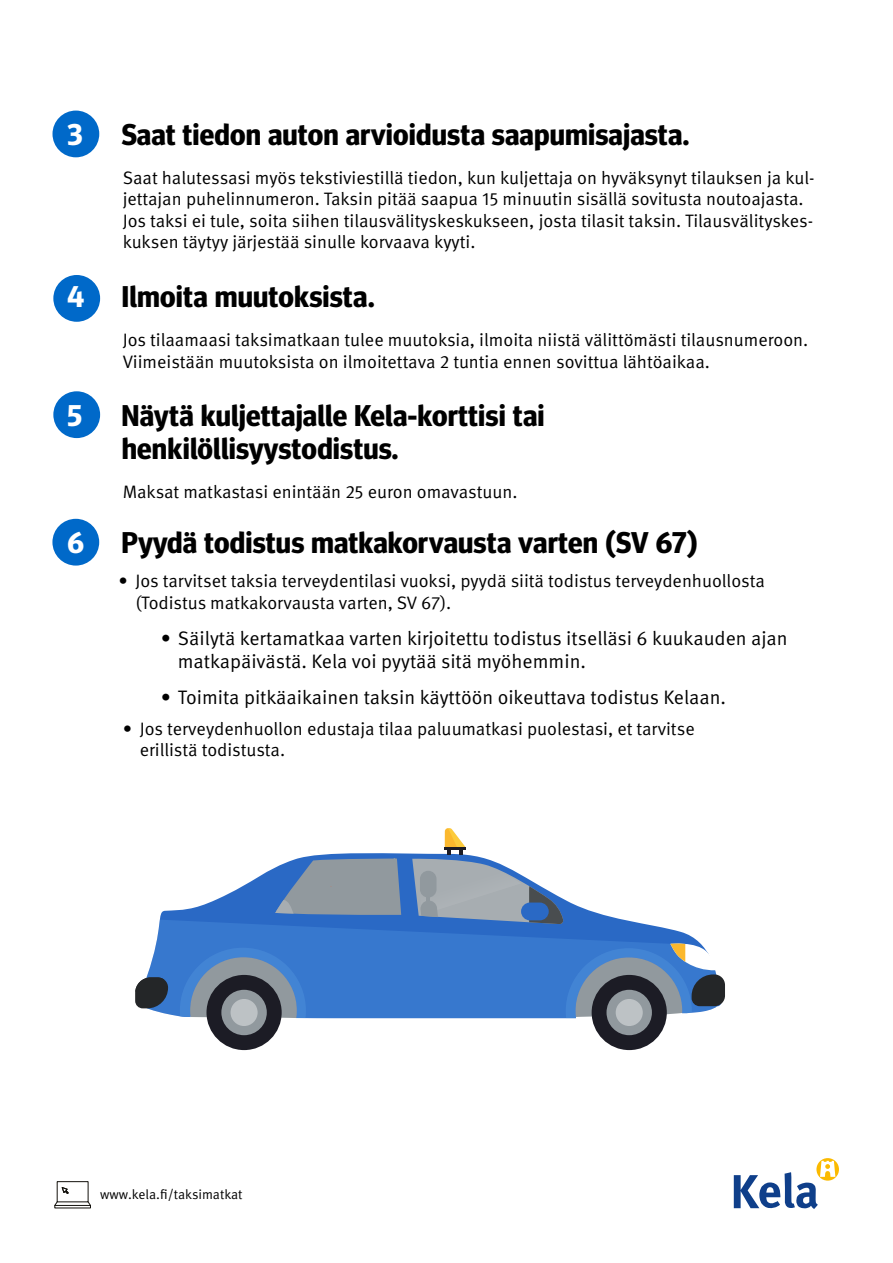
<style>
.page{position:relative;width:893px;height:1263px;background:#fff}
.page>*{position:absolute;margin:0;border:0;box-sizing:border-box;transform-origin:0 0}
.t1{font:700 30px/33px "Meta Headline Pro";letter-spacing:.005em;color:#000}
.t2{font:700 30px "Meta Headline Pro";color:#fff}
.t3{font:19.5px/23.4px "Meta Pro Norm";color:#000}
.t4{font:18px/21.6px "Meta Pro Norm";letter-spacing:-.005em;color:#000}
.t5{font:13.5px "Meta Pro Norm";color:#000}
.s1{color:#fff}
</style>
<div class="page">
<svg style="left:816px;top:1158px;width:23px;height:22px"></svg>
<svg style="left:734px;top:1161px;width:101px;height:48px"></svg>
<div style="left:52px;top:111px;width:47px;height:46px;background:#0069c9;border-radius:50%"></div>
<div style="left:53px;top:275px;width:47px;height:47px;background:#0069c9;border-radius:50%"></div>
<div style="left:53px;top:391px;width:47px;height:47px;background:#0069c9;border-radius:50%"></div>
<div style="left:52px;top:519px;width:47px;height:47px;background:#0069c9;border-radius:50%"></div>
<div style="left:57px;top:1181px;width:32px;height:21px;border:1px solid #13110c"></div>
<svg style="left:54px;top:1186px;width:37px;height:22px"></svg>
<svg style="left:160px;top:853px;width:452px;height:64px"></svg>
<svg style="left:140px;top:917px;width:558px;height:101px;background:#447ecc"></svg>
<div style="left:592px;top:975px;width:75px;height:75px;background:#1c1c25;border-radius:50%"></div>
<div style="left:606px;top:990px;width:46px;height:45px;background:#91999e;border-radius:50%"></div>
<div style="left:616px;top:999px;width:27px;height:27px;background:#bdc2c5;border-radius:50%"></div>
<div style="left:206px;top:975px;width:76px;height:75px;background:#1c1c25;border-radius:50%"></div>
<div style="left:221px;top:990px;width:46px;height:45px;background:#91999e;border-radius:50%"></div>
<div style="left:231px;top:999px;width:27px;height:27px;background:#bdc2c5;border-radius:50%"></div>
<svg style="left:275px;top:858px;width:126px;height:57px;background:#8192a6"></svg>
<svg style="left:566px;top:941px;width:159px;height:77px"></svg>
<svg style="left:135px;top:977px;width:33px;height:31px"></svg>
<svg style="left:412px;top:828px;width:152px;height:96px"></svg>
<hr style="left:445px;top:848px;width:21px;height:2px;background:#1c1c25">
<h1 class="t2" style="left:67px;top:111px;width:17px">3</h1>
<h1 class="t1" style="left:121px;top:116px;width:569px">Saat tiedon auton arvioidusta saapumisajasta.</h1>
<p class="t4" style="left:123px;top:165px;width:693px">Saat halutessasi myös tekstiviestillä tiedon, kun kuljettaja on hyväksynyt tilauksen ja kul&shy;jettajan puhelinnumeron. Taksin pitää saapua 15 minuutin sisällä sovitusta noutoajasta.<br>Jos taksi ei tule, soita siihen tilausvälityskeskukseen, josta tilasit taksin. Tilausvälityskes&shy;kuksen täytyy järjestää sinulle korvaava kyyti.</p>
<h1 class="t1" style="left:67px;top:278px;width:309px"><span class="s1">4</span> Ilmoita muutoksista.</h1>
<p class="t4" style="left:123px;top:328px;width:687px">Jos tilaamaasi taksimatkaan tulee muutoksia, ilmoita niistä välittömästi tilausnumeroon.<br>Viimeistään muutoksista on ilmoitettava 2 tuntia ennen sovittua lähtöaikaa.</p>
<h1 class="t2" style="left:67px;top:392px;width:16px">5</h1>
<h1 class="t1" style="left:121px;top:397px;width:425px">Näytä kuljettajalle Kela-korttisi tai henkilöllisyystodistus.</h1>
<p class="t4" style="left:123px;top:480px;width:396px">Maksat matkastasi enintään 25 euron omavastuun.</p>
<h1 class="t1" style="left:67px;top:524px;width:632px"><span class="s1">6</span> Pyydä todistus matkakorvausta varten (SV 67)</h1>
<p class="t4" style="left:135px;top:569px;width:631px;text-indent:-17px">• Jos tarvitset taksia terveydentilasi vuoksi, pyydä siitä todistus terveydenhuollosta (Todistus matkakorvausta varten, SV 67).</p>
<p class="t3" style="left:178px;top:625px;width:611px;text-indent:-17px">• Säilytä kertamatkaa varten kirjoitettu todistus itselläsi 6 kuukauden ajan matkapäivästä. Kela voi pyytää sitä myöhemmin.</p>
<p class="t3" style="left:161px;top:685px;width:567px">• Toimita pitkäaikainen taksin käyttöön oikeuttava todistus Kelaan.</p>
<p class="t4" style="left:140px;top:716px;width:556px;text-indent:-17px">• Jos terveydenhuollon edustaja tilaa paluumatkasi puolestasi, et tarvitse erillistä todistusta.</p>
<p class="t5" style="left:100px;top:1184px;width:144px">www.kela.fi/taksimatkat</p>
</div>
